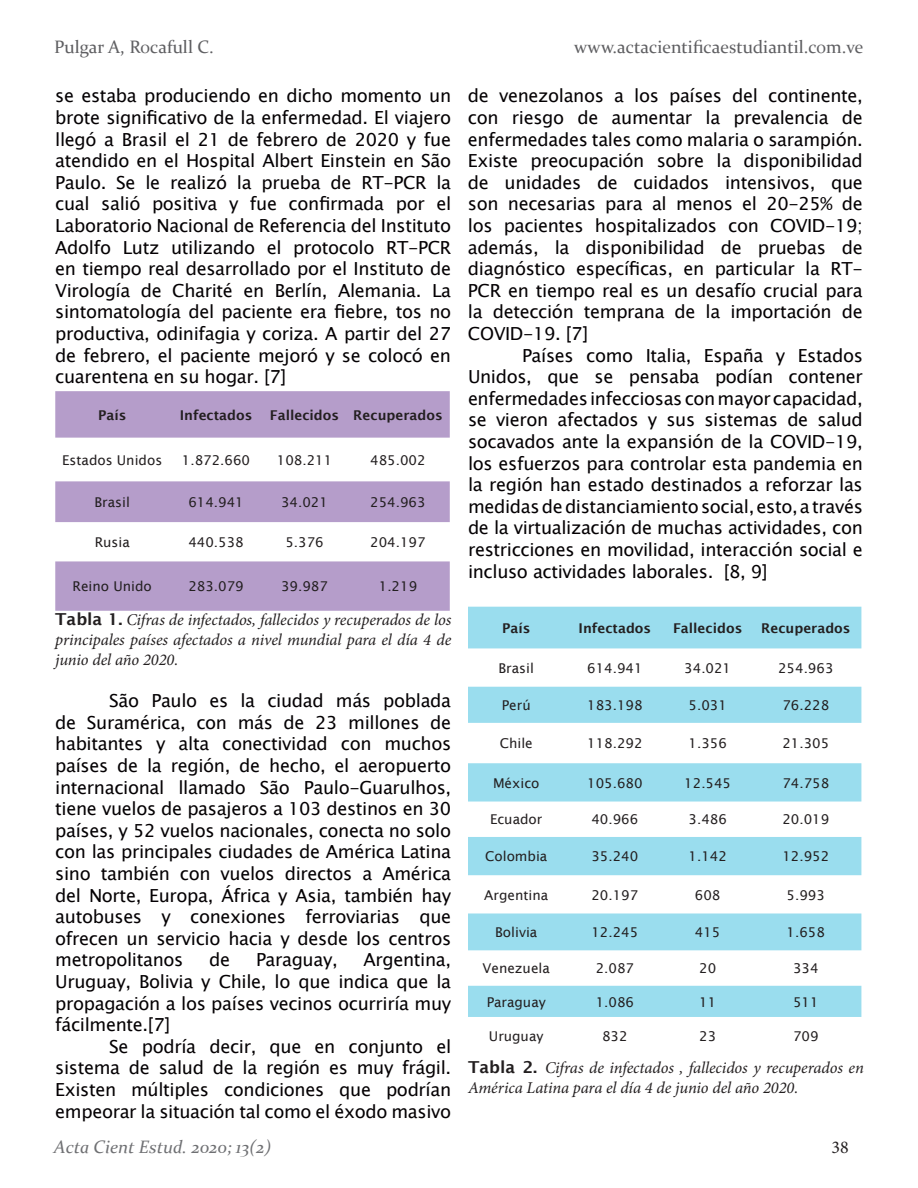
<style>
.page{position:relative;width:918px;height:1188px;background:#fff}
.page>*{position:absolute;margin:0;border:0;box-sizing:border-box;transform-origin:0 0}
.t1{font:18px/21.6px "Lucida Sans Unicode";letter-spacing:-.02em;color:#040003;text-align:justify}
.t2{font:18px "Constantia";color:#5f5f62}
.t3{font:italic 18px "Constantia";color:#6f7073}
.t4{font:18px "Minion Pro";color:#231f20}
.t5{font:italic 16.5px/19.8px "Minion Pro";letter-spacing:-.005em;color:#231f20;text-align:justify}
.t6{font:13.5px "Lucida Sans";color:#231f20}
.t7{font:600 13.5px "Lucida Sans";color:#231f20}
.s1{font-family:"Lucida Sans";font-weight:600;font-style:normal}
</style>
<div class="page">
<div style="left:55px;top:391px;width:395px;height:47px;background:#b59dca"></div>
<svg style="left:55px;top:481px;width:395px;height:130px;fill:#b59dca"></svg>
<div style="left:468px;top:607px;width:393px;height:41px;background:#9addee"></div>
<svg style="left:468px;top:687px;width:393px;height:330px;fill:#9addee"></svg>
<p class="t2" style="left:54px;top:34px;width:161px">Pulgar A, Rocafull C.</p>
<p class="t2" style="left:574px;top:34px;width:291px">www.actacientificaestudiantil.com.ve</p>
<p class="t1" style="left:468px;top:85px;width:396px">de venezolanos a los países del continente, con riesgo de aumentar la prevalencia de enfermedades tales como malaria o sarampión.<br>Existe preocupación sobre la disponibilidad de unidades de cuidados intensivos, que son necesarias para al menos el 20-25% de los pacientes hospitalizados con COVID-19; además, la disponibilidad de pruebas de diagnóstico específicas, en particular la RT-PCR en tiempo real es un desafío crucial para la detección temprana de la importación de COVID-19. [7]</p>
<p class="t1" style="left:468px;top:344px;width:396px;text-indent:54px">Países como Italia, España y Estados Unidos, que se pensaba podían contener enfermedades infecciosas con mayor capacidad, se vieron afectados y sus sistemas de salud socavados ante la expansión de la COVID-19, los esfuerzos para controlar esta pandemia en la región han estado destinados a reforzar las medidas de distanciamiento social, esto, a través de la virtualización de muchas actividades, con restricciones en movilidad, interacción social e incluso actividades laborales. [8, 9]</p>
<p class="t1" style="left:55px;top:85px;width:397px">se estaba produciendo en dicho momento un brote significativo de la enfermedad. El viajero llegó a Brasil el 21 de febrero de 2020 y fue atendido en el Hospital Albert Einstein en São Paulo. Se le realizó la prueba de RT-PCR la cual salió positiva y fue confirmada por el Laboratorio Nacional de Referencia del Instituto Adolfo Lutz utilizando el protocolo RT-PCR en tiempo real desarrollado por el Instituto de Virología de Charité en Berlín, Alemania. La sintomatología del paciente era fiebre, tos no productiva, odinifagia y coriza. A partir del 27 de febrero, el paciente mejoró y se colocó en cuarentena en su hogar. [7]</p>
<p class="t7" style="left:98px;top:407px;width:30px">País</p>
<p class="t7" style="left:180px;top:407px;width:74px">Infectados</p>
<p class="t7" style="left:270px;top:407px;width:71px">Fallecidos</p>
<p class="t7" style="left:353px;top:407px;width:91px">Recuperados</p>
<p class="t6" style="left:62px;top:452px;width:101px">Estados Unidos</p>
<p class="t6" style="left:182px;top:452px;width:70px">1.872.660</p>
<p class="t6" style="left:277px;top:452px;width:57px">108.211</p>
<p class="t6" style="left:370px;top:452px;width:57px">485.002</p>
<p class="t6" style="left:95px;top:494px;width:37px">Brasil</p>
<p class="t6" style="left:188px;top:494px;width:57px">614.941</p>
<p class="t6" style="left:281px;top:494px;width:48px">34.021</p>
<p class="t6" style="left:370px;top:494px;width:57px">254.963</p>
<p class="t6" style="left:95px;top:534px;width:37px">Rusia</p>
<p class="t6" style="left:188px;top:534px;width:57px">440.538</p>
<p class="t6" style="left:285px;top:534px;width:40px">5.376</p>
<p class="t6" style="left:370px;top:534px;width:57px">204.197</p>
<p class="t6" style="left:73px;top:579px;width:81px">Reino Unido</p>
<p class="t6" style="left:188px;top:579px;width:57px">283.079</p>
<p class="t6" style="left:281px;top:579px;width:48px">39.987</p>
<p class="t6" style="left:379px;top:579px;width:40px">1.219</p>
<p class="t5" style="left:55px;top:610px;width:397px"><span class="s1">Tabla 1.</span> Cifras de infectados, fallecidos y recuperados de los principales países afectados a nivel mundial para el día 4 de junio del año 2020.</p>
<p class="t7" style="left:502px;top:620px;width:30px">País</p>
<p class="t7" style="left:579px;top:620px;width:74px">Infectados</p>
<p class="t7" style="left:673px;top:620px;width:71px">Fallecidos</p>
<p class="t7" style="left:761px;top:620px;width:91px">Recuperados</p>
<p class="t6" style="left:499px;top:660px;width:37px">Brasil</p>
<p class="t6" style="left:587px;top:660px;width:57px">614.941</p>
<p class="t6" style="left:684px;top:660px;width:48px">34.021</p>
<p class="t6" style="left:778px;top:660px;width:57px">254.963</p>
<p class="t6" style="left:502px;top:697px;width:30px">Perú</p>
<p class="t6" style="left:587px;top:697px;width:57px">183.198</p>
<p class="t6" style="left:689px;top:697px;width:40px">5.031</p>
<p class="t6" style="left:782px;top:697px;width:48px">76.228</p>
<p class="t6" style="left:500px;top:736px;width:35px">Chile</p>
<p class="t6" style="left:587px;top:736px;width:57px">118.292</p>
<p class="t6" style="left:689px;top:736px;width:40px">1.356</p>
<p class="t6" style="left:782px;top:736px;width:48px">21.305</p>
<p class="t6" style="left:493px;top:775px;width:48px">México</p>
<p class="t6" style="left:587px;top:775px;width:57px">105.680</p>
<p class="t6" style="left:684px;top:775px;width:48px">12.545</p>
<p class="t6" style="left:782px;top:775px;width:48px">74.758</p>
<p class="t6" style="left:490px;top:812px;width:54px">Ecuador</p>
<p class="t6" style="left:591px;top:812px;width:48px">40.966</p>
<p class="t6" style="left:689px;top:812px;width:40px">3.486</p>
<p class="t6" style="left:782px;top:812px;width:48px">20.019</p>
<p class="t6" style="left:485px;top:849px;width:64px">Colombia</p>
<p class="t6" style="left:591px;top:849px;width:48px">35.240</p>
<p class="t6" style="left:689px;top:849px;width:40px">1.142</p>
<p class="t6" style="left:782px;top:849px;width:48px">12.952</p>
<p class="t6" style="left:484px;top:887px;width:65px">Argentina</p>
<p class="t6" style="left:591px;top:887px;width:48px">20.197</p>
<p class="t6" style="left:695px;top:887px;width:27px">608</p>
<p class="t6" style="left:787px;top:887px;width:40px">5.993</p>
<p class="t6" style="left:495px;top:925px;width:44px">Bolivia</p>
<p class="t6" style="left:591px;top:925px;width:48px">12.245</p>
<p class="t6" style="left:695px;top:925px;width:27px">415</p>
<p class="t6" style="left:787px;top:925px;width:40px">1.658</p>
<p class="t6" style="left:483px;top:961px;width:69px">Venezuela</p>
<p class="t6" style="left:596px;top:961px;width:40px">2.087</p>
<p class="t6" style="left:699px;top:961px;width:19px">20</p>
<p class="t6" style="left:793px;top:961px;width:27px">334</p>
<p class="t6" style="left:487px;top:994px;width:61px">Paraguay</p>
<p class="t6" style="left:596px;top:994px;width:40px">1.086</p>
<p class="t6" style="left:699px;top:994px;width:19px">11</p>
<p class="t6" style="left:793px;top:994px;width:27px">511</p>
<p class="t6" style="left:489px;top:1028px;width:56px">Uruguay</p>
<p class="t6" style="left:602px;top:1028px;width:27px">832</p>
<p class="t6" style="left:699px;top:1028px;width:19px">23</p>
<p class="t6" style="left:793px;top:1028px;width:27px">709</p>
<p class="t5" style="left:468px;top:1058px;width:397px"><span class="s1">Tabla 2.</span> Cifras de infectados , fallecidos y recuperados en<br>América Latina para el día 4 de junio del año 2020.</p>
<p class="t1" style="left:55px;top:690px;width:397px;text-indent:54px">São Paulo es la ciudad más poblada de Suramérica, con más de 23 millones de habitantes y alta conectividad con muchos países de la región, de hecho, el aeropuerto internacional llamado São Paulo-Guarulhos, tiene vuelos de pasajeros a 103 destinos en 30 países, y 52 vuelos nacionales, conecta no solo con las principales ciudades de América Latina sino también con vuelos directos a América del Norte, Europa, África y Asia, también hay autobuses y conexiones ferroviarias que ofrecen un servicio hacia y desde los centros metropolitanos</p>
<p class="t1" style="left:209px;top:949px;width:22px">de</p>
<p class="t1" style="left:256px;top:949px;width:83px">Paraguay,</p>
<p class="t1" style="left:55px;top:949px;width:397px;text-indent:308px">Argentina, Uruguay, Bolivia y Chile, lo que indica que la propagación a los países vecinos ocurriría muy fácilmente.[7]</p>
<p class="t1" style="left:55px;top:1036px;width:397px;text-indent:54px">Se podría decir, que en conjunto el sistema de salud de la región es muy frágil.<br>Existen múltiples condiciones que podrían empeorar la situación tal como el éxodo masivo</p>
<p class="t3" style="left:54px;top:1135px;width:219px">Acta Cient Estud. 2020; 13(2)</p>
<p class="t4" style="left:831px;top:1135px;width:19px">38</p>
</div>
